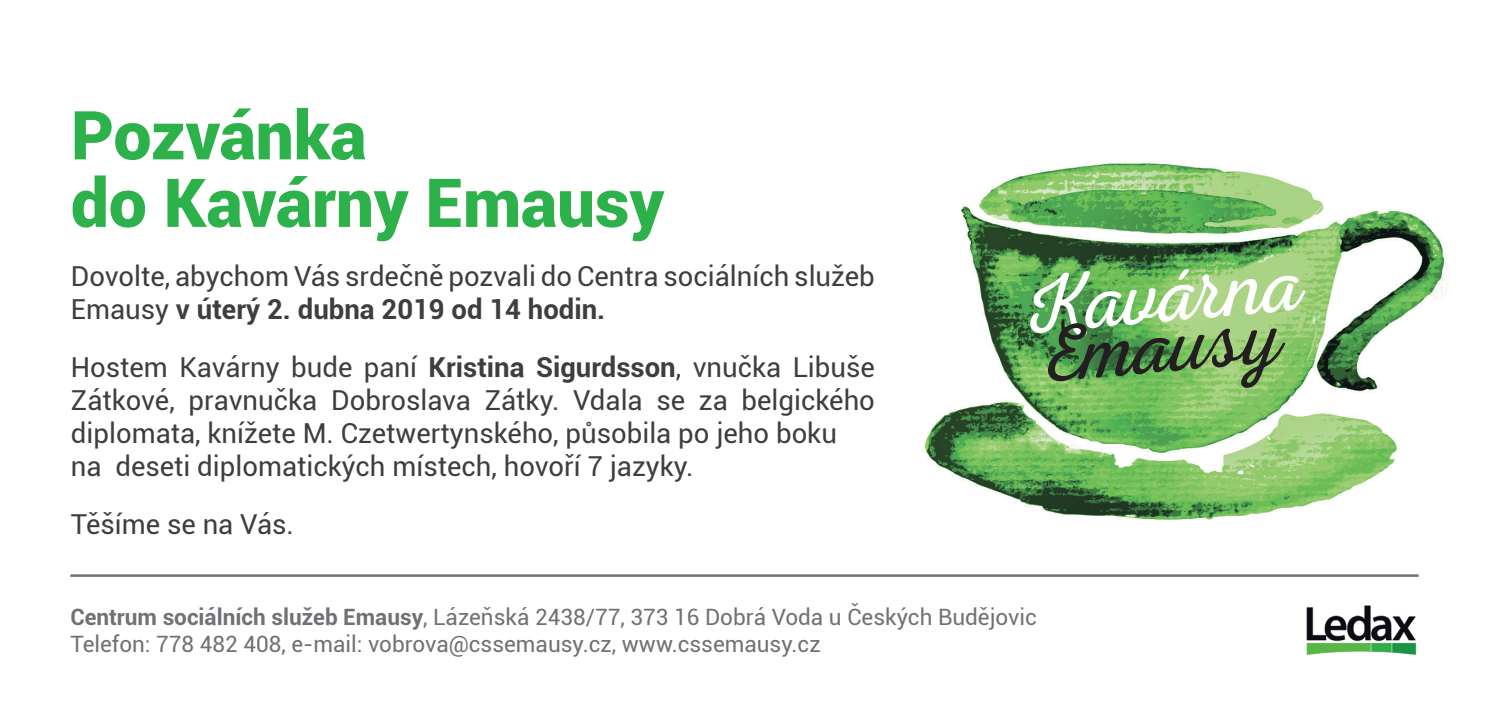
<style>
.page{position:relative;width:1489px;height:702px;background:#fff}
.page>*{position:absolute;margin:0;border:0;box-sizing:border-box;transform-origin:0 0}
.t1{font:900 67.5px/67.5px "Roboto";color:#2db14a}
.t2{font:27.5px/33px "Roboto";color:#3e3e3f}
.t3{font:22.5px/27px "Roboto";color:#717074}
.s1{font-weight:700}
</style>
<div class="page">
<img style="left:925px;top:163px;width:525px;height:357px">
<hr style="left:70px;top:574px;width:1348px;height:3px;background:#717074">
<svg style="left:1030px;top:269px;width:275px;height:119px;background:#83b172"></svg>
<img style="left:1306px;top:605px;width:111px;height:51px">
<h1 class="t1" style="left:71px;top:99px;width:595px">Pozvánka<br>do Kavárny Emausy</h1>
<p class="t2" style="left:71px;top:259px;width:805px">Dovolte, abychom Vás srdečně pozvali do Centra sociálních služeb<br>Emausy <span class="s1">v úterý 2. dubna 2019 od 14 hodin.</span></p>
<p class="t2" style="left:71px;top:350px;width:805px">Hostem Kavárny bude paní <span class="s1">Kristina Sigurdsson</span>, vnučka Libuše Zátkové, pravnučka Dobroslava Zátky. Vdala se za belgického diplomata, knížete M. Czetwertynského, působila po jeho boku<br>na deseti diplomatických místech, hovoří 7 jazyky.</p>
<p class="t2" style="left:71px;top:506px;width:224px">Těšíme se na Vás.</p>
<p class="t3" style="left:70px;top:602px;width:968px"><span class="s1">Centrum sociálních služeb Emausy</span>, Lázeňská 2438/77, 373 16 Dobrá Voda u Českých Budějovic<br>Telefon: 778 482 408, e-mail: vobrova@cssemausy.cz, www.cssemausy.cz</p>
</div>
